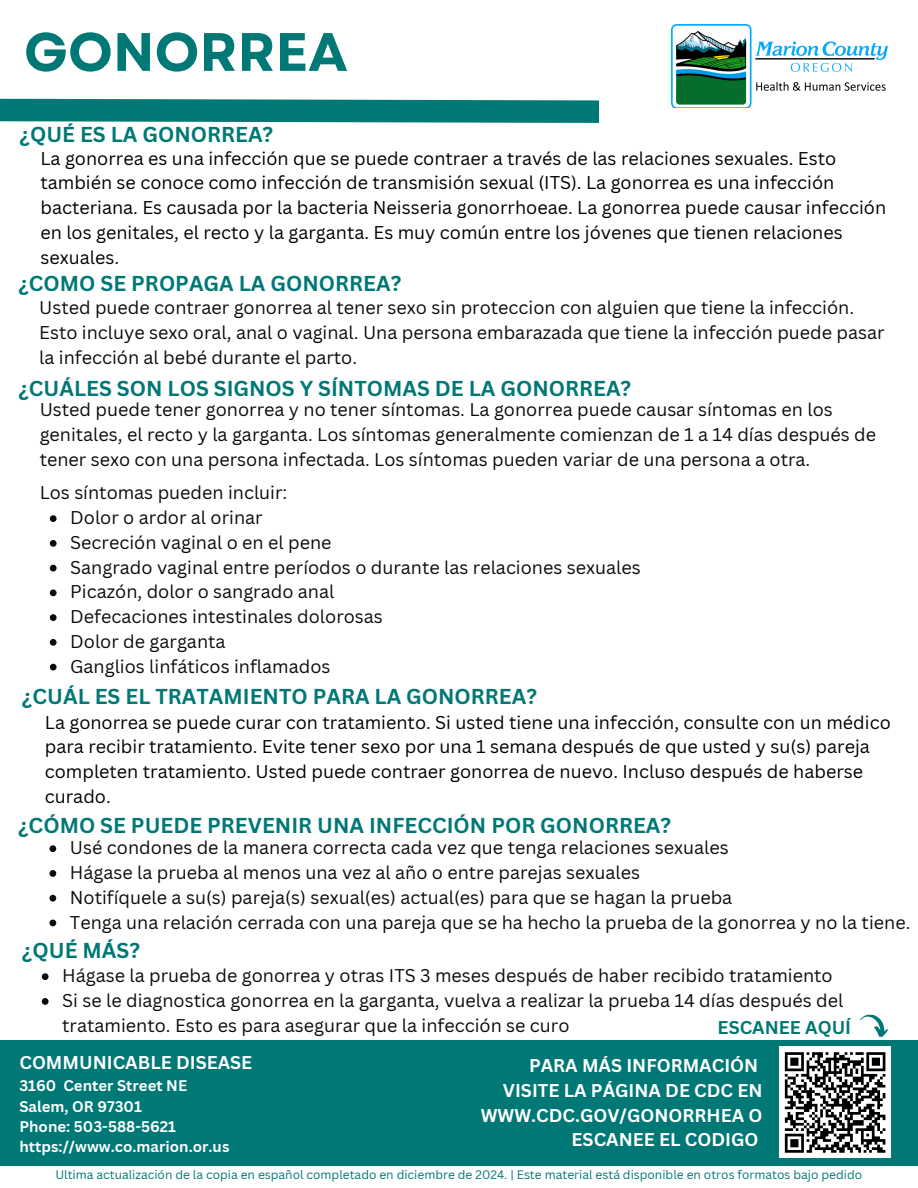
<style>
.page{position:relative;width:918px;height:1188px;background:#fff}
.page>*{position:absolute;margin:0;border:0;box-sizing:border-box;transform-origin:0 0}
.t1{font:700 54px "Garet";color:#007876}
.t2{font:700 21px "Canva Sans";color:#007876}
.t3{font:18px/24.8px "Canva Sans";color:#0a0d0b}
.t4{font:18px/24.8px "Canva Sans";color:#000}
.t5{font:700 18px/24.8px "Canva Sans";color:#fff;text-align:right}
.t6{font:700 18px "Canva Sans";color:#fcfdfe}
.t7{font:700 18px "Canva Sans";color:#007876}
.t8{font:700 15px/20.2px "Canva Sans";color:#fcfdfe}
.t9{font:12px "Canva Sans";color:#007876}
</style>
<div class="page">
<img style="left:671px;top:24px;width:217px;height:84px">
<svg style="left:0;top:98px;width:600px;height:25px;background:#198583"></svg>
<div style="left:0;top:1040px;width:918px;height:125px;background:#007876"></div>
<svg style="left:860px;top:1014px;width:28px;height:23px"></svg>
<svg style="left:50px;top:515px;width:7px;height:7px"></svg>
<svg style="left:50px;top:540px;width:7px;height:7px"></svg>
<svg style="left:50px;top:565px;width:7px;height:6px"></svg>
<svg style="left:50px;top:589px;width:7px;height:7px"></svg>
<svg style="left:50px;top:614px;width:7px;height:7px"></svg>
<svg style="left:50px;top:639px;width:7px;height:7px"></svg>
<svg style="left:50px;top:664px;width:7px;height:6px"></svg>
<svg style="left:49px;top:845px;width:7px;height:7px"></svg>
<svg style="left:49px;top:870px;width:7px;height:7px"></svg>
<svg style="left:49px;top:895px;width:7px;height:7px"></svg>
<svg style="left:49px;top:920px;width:7px;height:6px"></svg>
<svg style="left:42px;top:973px;width:7px;height:7px"></svg>
<svg style="left:42px;top:998px;width:7px;height:7px"></svg>
<div style="left:779px;top:1047px;width:112px;height:111px;background:#fff"></div>
<svg style="left:784px;top:1052px;width:102px;height:101px"></svg>
<h1 class="t1" style="left:24px;top:13px;width:325px">GONORREA</h1>
<h4 class="t2" style="left:19px;top:119px;width:255px">¿QUÉ ES LA GONORREA?</h4>
<h2 class="t4" style="left:40px;top:145px;width:847px">La gonorrea es una infección que se puede contraer a través de las relaciones sexuales. Esto también se conoce como infección de transmisión sexual (ITS). La gonorrea es una infección bacteriana. Es causada por la bacteria Neisseria gonorrhoeae. La gonorrea puede causar infección en los genitales, el recto y la garganta. Es muy común entre los jóvenes que tienen relaciones sexuales.</h2>
<h4 class="t2" style="left:18px;top:269px;width:384px">¿COMO SE PROPAGA LA GONORREA?</h4>
<h4 class="t3" style="left:39px;top:295px;width:847px">Usted puede contraer gonorrea al tener sexo sin proteccion con alguien que tiene la infección.<br>Esto incluye sexo oral, anal o vaginal. Una persona embarazada que tiene la infección puede pasar la infección al bebé durante el parto.</h4>
<p class="t2" style="left:18px;top:373px;width:614px">¿CUÁLES SON LOS SIGNOS Y SÍNTOMAS DE LA GONORREA?</p>
<p class="t3" style="left:40px;top:397px;width:838px">Usted puede tener gonorrea y no tener síntomas. La gonorrea puede causar síntomas en los genitales, el recto y la garganta. Los síntomas generalmente comienzan de 1 a 14 días después de tener sexo con una persona infectada. Los síntomas pueden variar de una persona a otra.</p>
<p class="t3" style="left:40px;top:480px;width:249px">Los síntomas pueden incluir:</p>
<p class="t3" style="left:70px;top:505px;width:194px">Dolor o ardor al orinar</p>
<p class="t3" style="left:70px;top:530px;width:263px">Secreción vaginal o en el pene</p>
<p class="t3" style="left:70px;top:554px;width:572px">Sangrado vaginal entre períodos o durante las relaciones sexuales</p>
<p class="t3" style="left:70px;top:579px;width:266px">Picazón, dolor o sangrado anal</p>
<h2 class="t3" style="left:70px;top:604px;width:314px">Defecaciones intestinales dolorosas</h2>
<h4 class="t3" style="left:70px;top:629px;width:157px">Dolor de garganta</h4>
<h2 class="t3" style="left:70px;top:653px;width:262px">Ganglios linfáticos inflamados</h2>
<p class="t2" style="left:22px;top:682px;width:517px">¿CUÁL ES EL TRATAMIENTO PARA LA GONORREA?</p>
<p class="t4" style="left:45px;top:709px;width:847px">La gonorrea se puede curar con tratamiento. Si usted tiene una infección, consulte con un médico para recibir tratamiento. Evite tener sexo por una 1 semana después de que usted y su(s) pareja completen tratamiento. Usted puede contraer gonorrea de nuevo. Incluso después de haberse curado.</p>
<p class="t2" style="left:18px;top:810px;width:655px">¿CÓMO SE PUEDE PREVENIR UNA INFECCIÓN POR GONORREA?</p>
<p class="t3" style="left:70px;top:835px;width:660px">Usé condones de la manera correcta cada vez que tenga relaciones sexuales</p>
<h2 class="t3" style="left:70px;top:860px;width:572px">Hágase la prueba al menos una vez al año o entre parejas sexuales</h2>
<p class="t3" style="left:70px;top:884px;width:664px">Notifíquele a su(s) pareja(s) sexual(es) actual(es) para que se hagan la prueba</p>
<p class="t3" style="left:70px;top:909px;width:842px">Tenga una relación cerrada con una pareja que se ha hecho la prueba de la gonorrea y no la tiene.</p>
<p class="t2" style="left:22px;top:936px;width:120px">¿QUÉ MÁS?</p>
<h3 class="t3" style="left:62px;top:963px;width:772px">Hágase la prueba de gonorrea y otras ITS 3 meses después de haber recibido tratamiento</h3>
<h3 class="t3" style="left:62px;top:988px;width:783px">Si se le diagnostica gonorrea en la garganta, vuelva a realizar la prueba 14 días después del tratamiento. Esto es para asegurar que la infección se curo</h3>
<h2 class="t7" style="left:718px;top:1015px;width:135px">ESCANEE AQUÍ</h2>
<h2 class="t5" style="left:481px;top:1053px;width:283px">PARA MÁS INFORMACIÓN<br>VISITE LA PÁGINA DE CDC EN<br>WWW.CDC.GOV/GONORRHEA O<br>ESCANEE EL CODIGO</h2>
<h4 class="t6" style="left:19px;top:1050px;width:234px">COMMUNICABLE DISEASE</h4>
<p class="t8" style="left:19px;top:1075px;width:212px">3160 Center Street NE<br>Salem, OR 97301<br>Phone: 503-588-5621 https://www.co.marion.or.us</p>
<p class="t9" style="left:55px;top:1167px;width:808px">Ultima actualización de la copia en español completado en diciembre de 2024. | Este material está disponible en otros formatos bajo pedido</p>
</div>
